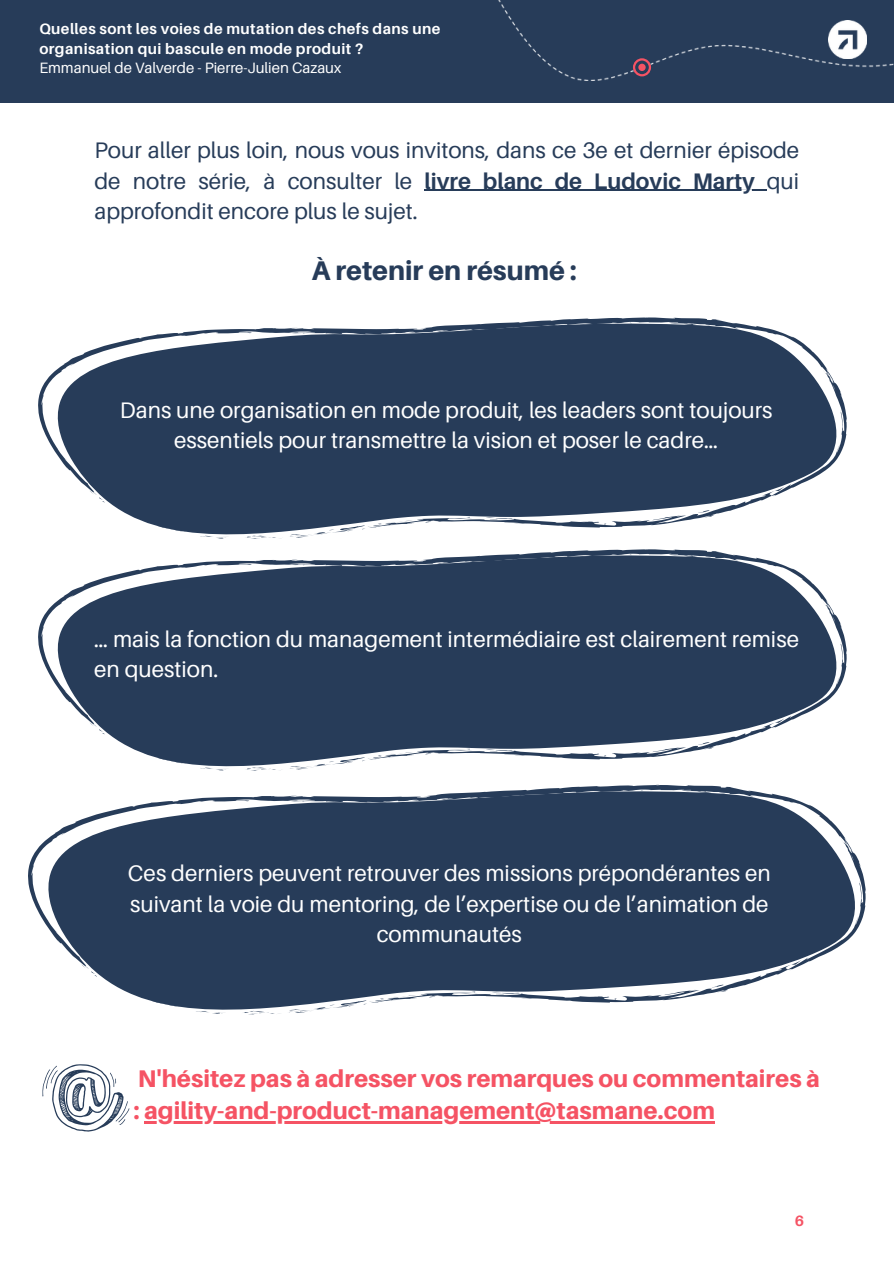
<style>
.page{position:relative;width:894px;height:1264px;background:#fff}
.page>*{position:absolute;margin:0;border:0;box-sizing:border-box;transform-origin:0 0}
.t1{font:800 27px "Aileron";color:#273c59}
.t2{font:800 24.15px/32.5px "Aileron";color:#f55364}
.t3{font:22.5px/30.3px "Aileron";color:#fff;text-align:center}
.t4{font:22.5px/30.3px "Aileron";color:#273c59;text-align:justify}
.t5{font:700 15px/20.2px "Aileron";letter-spacing:.03em;color:#fff}
.t6{font:15px "Aileron";color:#fff}
.t7{font:700 15px "Aileron";color:#f55364}
.s1{font-weight:700}
</style>
<div class="page">
<hr style="left:424px;top:190px;width:342px;height:1px;background:#273c59">
<svg style="left:38px;top:317px;width:808px;height:126px"></svg>
<svg style="left:50px;top:321px;width:795px;height:218px;fill:#273c59"></svg>
<svg style="left:38px;top:549px;width:808px;height:126px"></svg>
<svg style="left:50px;top:552px;width:795px;height:219px;fill:#273c59"></svg>
<svg style="left:28px;top:784px;width:837px;height:131px"></svg>
<svg style="left:40px;top:788px;width:824px;height:227px;fill:#273c59"></svg>
<svg style="left:42px;top:1064px;width:88px;height:67px"></svg>
<hr style="left:144px;top:1121px;width:570px;height:2px;background:#f55364">
<div style="left:0;top:0;width:893px;height:103px;background:#273c59"></div>
<img style="left:498px;top:0;width:395px;height:80px">
<svg style="left:632px;top:58px;width:19px;height:18px"></svg>
<div style="left:638px;top:64px;width:7px;height:7px;background:#f55364;border-radius:50%"></div>
<img style="left:827px;top:20px;width:39px;height:39px">
<p class="t5" style="left:39px;top:18px;width:402px">Quelles sont les voies de mutation des chefs dans une organisation qui bascule en mode produit ?</p>
<p class="t6" style="left:39px;top:59px;width:303px">Emmanuel de Valverde - Pierre-Julien Cazaux</p>
<p class="t4" style="left:94px;top:135px;width:706px">Pour aller plus loin, nous vous invitons, dans ce 3e et dernier épisode de notre série, à consulter le <span class="s1">livre blanc de Ludovic Marty</span> qui approfondit encore plus le sujet.</p>
<p class="t1" style="left:312px;top:256px;width:266px">À retenir en résumé :</p>
<p class="t3" style="left:120px;top:395px;width:654px">Dans une organisation en mode produit, les leaders sont toujours essentiels pour transmettre la vision et poser le cadre…</p>
<p class="t3" style="left:94px;top:624px;width:706px;text-align:left">… mais la fonction du management intermédiaire est clairement remise en question.</p>
<p class="t3" style="left:128px;top:858px;width:644px">Ces derniers peuvent retrouver des missions prépondérantes en suivant la voie du mentoring, de l’expertise ou de l’animation de communautés</p>
<p class="t2" style="left:133px;top:1061px;width:687px">N'hésitez pas à adresser vos remarques ou commentaires à : agility-and-product-management@tasmane.com</p>
<p class="t7" style="left:794px;top:1211px;width:11px">6</p>
</div>
